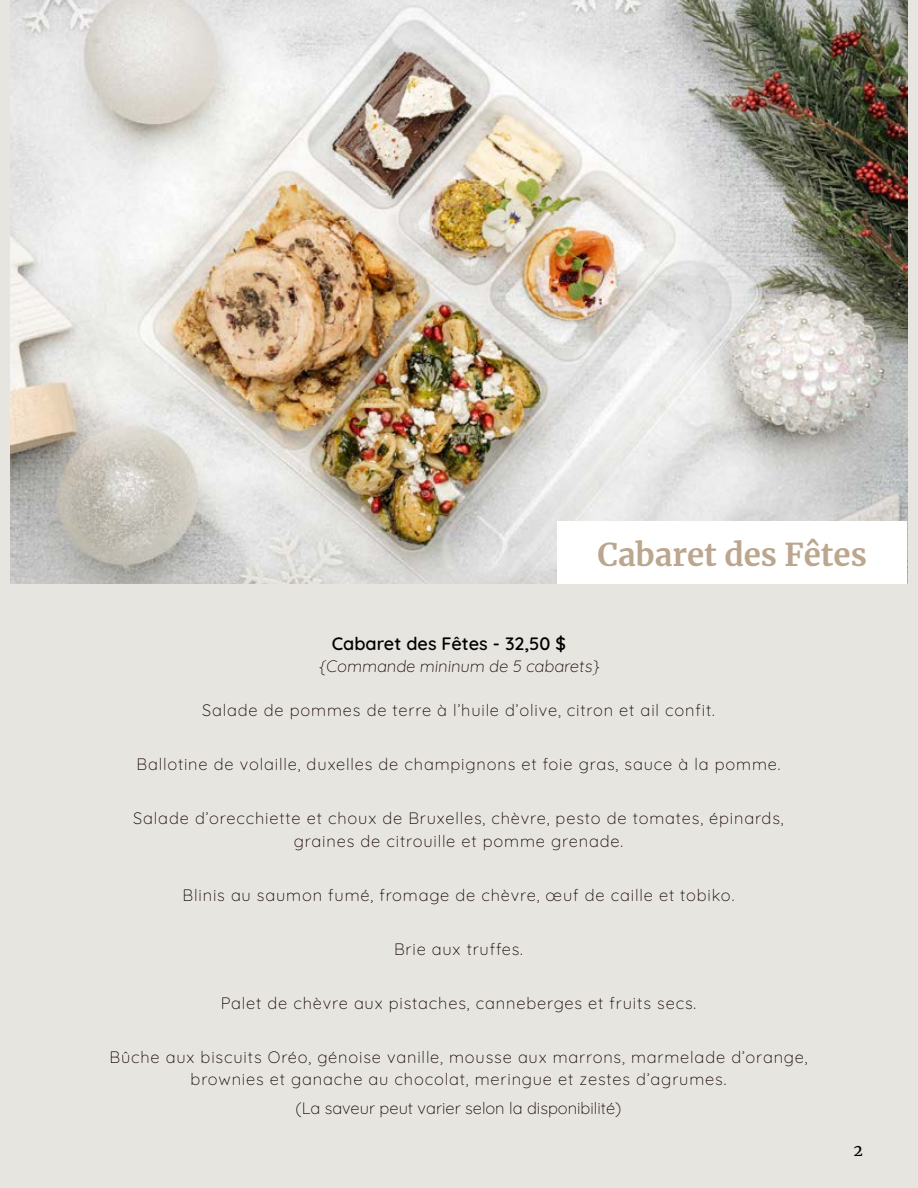
<style>
.page{position:relative;width:918px;height:1188px;background:#e7e5e0}
.page>*{position:absolute;margin:0;border:0;box-sizing:border-box;transform-origin:0 0}
.t1{font:700 31.2px "Merriweather";color:#bba68e}
.t2{font:600 18px "Quicksand";color:#000}
.t3{font:300 16.5px/22.5px "Quicksand";letter-spacing:.05em;color:#170607;text-align:center}
.t4{font:300 16.5px "Quicksand";color:#170607}
.t5{font:15.75px "Merriweather";color:#000}
</style>
<div class="page">
<img style="left:11px;top:0;width:896px;height:583px">
<div style="left:557px;top:521px;width:350px;height:63px;background:#fff"></div>
<h1 class="t1" style="left:598px;top:533px;width:271px">Cabaret des Fêtes</h1>
<p class="t2" style="left:332px;top:629px;width:236px">Cabaret des Fêtes - 32,50 $</p>
<p class="t3" style="left:319px;top:654px;width:284px">{Commande mininum de 5 cabarets}</p>
<p class="t3" style="left:202px;top:698px;width:514px">Salade de pommes de terre à l’huile d’olive, citron et ail confit.</p>
<p class="t3" style="left:136px;top:752px;width:645px">Ballotine de volaille, duxelles de champignons et foie gras, sauce à la pomme.</p>
<p class="t3" style="left:133px;top:806px;width:652px">Salade d’orecchiette et choux de Bruxelles, chèvre, pesto de tomates, épinards, graines de citrouille et pomme grenade.</p>
<p class="t3" style="left:183px;top:882px;width:553px">Blinis au saumon fumé, fromage de chèvre, œuf de caille et tobiko.</p>
<p class="t3" style="left:394px;top:936px;width:130px">Brie aux truffes.</p>
<p class="t3" style="left:221px;top:990px;width:477px">Palet de chèvre aux pistaches, canneberges et fruits secs.</p>
<p class="t3" style="left:110px;top:1044px;width:699px">Bûche aux biscuits Oréo, génoise vanille, mousse aux marrons, marmelade d’orange, brownies et ganache au chocolat, meringue et zestes d’agrumes.</p>
<p class="t4" style="left:295px;top:1096px;width:327px">(La saveur peut varier selon la disponibilité)</p>
<p class="t5" style="left:854px;top:1140px;width:11px">2</p>
</div>
